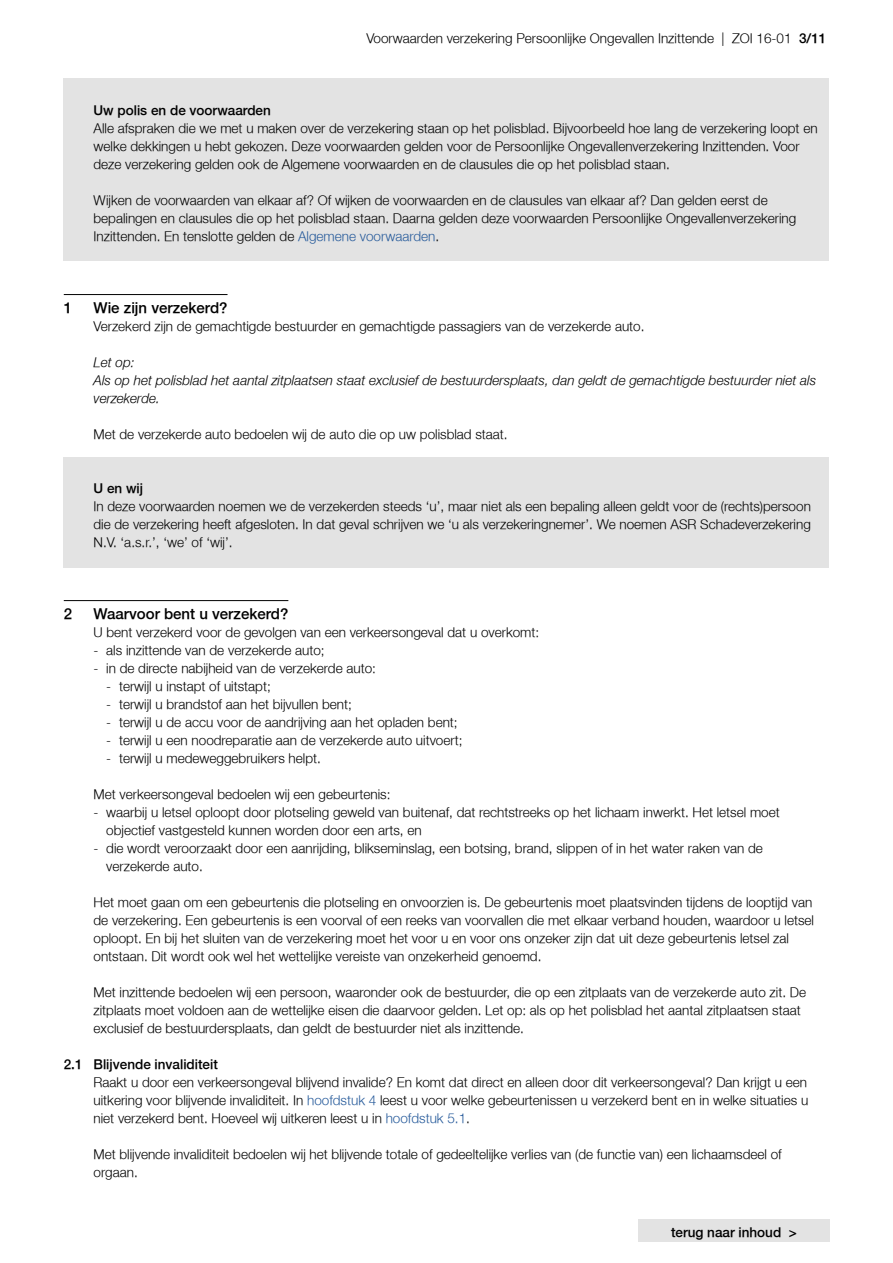
<style>
.page{position:relative;width:893px;height:1263px;background:#fff}
.page>*{position:absolute;margin:0;border:0;box-sizing:border-box;transform-origin:0 0}
.t1{font:300 15px "Fortis Helvetica";color:#000}
.t2{font:300 13.5px/18px "Fortis Helvetica";color:#000}
.t3{font:italic 300 13.5px/18px "Fortis Helvetica";color:#000}
.t4{font:300 13.5px "Fortis Helvetica";color:#000}
.s1{font-style:inherit}
.s2{color:#275b9b}
</style>
<div class="page">
<div style="left:638px;top:1219px;width:192px;height:23px;background:#e3e3e3"></div>
<div style="left:64px;top:79px;width:765px;height:20px;background:#e3e3e3"></div>
<div style="left:64px;top:97px;width:765px;height:21px;background:#e3e3e3"></div>
<div style="left:64px;top:115px;width:765px;height:56px;background:#e3e3e3"></div>
<div style="left:64px;top:169px;width:765px;height:20px;background:#e3e3e3"></div>
<div style="left:64px;top:187px;width:765px;height:56px;background:#e3e3e3"></div>
<div style="left:64px;top:241px;width:765px;height:20px;background:#e3e3e3"></div>
<hr style="left:64px;top:294px;width:164px;height:1px;background:#000">
<div style="left:64px;top:457px;width:765px;height:20px;background:#e3e3e3"></div>
<div style="left:64px;top:475px;width:765px;height:21px;background:#e3e3e3"></div>
<div style="left:64px;top:493px;width:765px;height:56px;background:#e3e3e3"></div>
<div style="left:64px;top:547px;width:765px;height:20px;background:#e3e3e3"></div>
<hr style="left:64px;top:600px;width:224px;height:1px;background:#000">
<p class="t2" style="left:366px;top:29px;width:461px">Voorwaarden verzekering Persoonlijke Ongevallen Inzittende | ZOI 16-01 <span class="s1">3/11</span></p>
<p class="t4" style="left:94px;top:102px;width:179px">Uw polis en de voorwaarden</p>
<p class="t2" style="left:94px;top:119px;width:725px">Alle afspraken die we met u maken over de verzekering staan op het polisblad. Bijvoorbeeld hoe lang de verzekering loopt en welke dekkingen u hebt gekozen. Deze voorwaarden gelden voor de Persoonlijke Ongevallenverzekering Inzittenden. Voor deze verzekering gelden ook de Algemene voorwaarden en de clausules die op het polisblad staan.</p>
<p class="t2" style="left:94px;top:191px;width:704px">Wijken de voorwaarden van elkaar af? Of wijken de voorwaarden en de clausules van elkaar af? Dan gelden eerst de bepalingen en clausules die op het polisblad staan. Daarna gelden deze voorwaarden Persoonlijke Ongevallenverzekering<br>Inzittenden. En tenslotte gelden de <span class="s2">Algemene voorwaarden</span>.</p>
<p class="t1" style="left:64px;top:298px;width:10px">1</p>
<p class="t1" style="left:94px;top:298px;width:135px">Wie zijn verzekerd?</p>
<p class="t2" style="left:94px;top:317px;width:552px">Verzekerd zijn de gemachtigde bestuurder en gemachtigde passagiers van de verzekerde auto.</p>
<p class="t3" style="left:94px;top:353px;width:724px">Let op:<br>Als op het polisblad het aantal zitplaatsen staat exclusief de bestuurdersplaats, dan geldt de gemachtigde bestuurder niet als verzekerde.</p>
<p class="t2" style="left:94px;top:425px;width:416px">Met de verzekerde auto bedoelen wij de auto die op uw polisblad staat.</p>
<p class="t4" style="left:94px;top:480px;width:51px">U en wij</p>
<p class="t2" style="left:94px;top:497px;width:719px;text-align:justify">In deze voorwaarden noemen we de verzekerden steeds ‘u’, maar niet als een bepaling alleen geldt voor de (rechts)persoon die de verzekering heeft afgesloten. In dat geval schrijven we ‘u als verzekeringnemer’. We noemen ASR Schadeverzekering N.V. ‘a.s.r.’, ‘we’ of ‘wij’.</p>
<p class="t1" style="left:64px;top:604px;width:10px">2</p>
<p class="t1" style="left:94px;top:604px;width:196px">Waarvoor bent u verzekerd?</p>
<p class="t2" style="left:94px;top:623px;width:447px">U bent verzekerd voor de gevolgen van een verkeersongeval dat u overkomt:</p>
<p class="t2" style="left:94px;top:641px;width:233px">- als inzittende van de verzekerde auto;</p>
<p class="t2" style="left:94px;top:659px;width:284px">- in de directe nabijheid van de verzekerde auto:</p>
<p class="t2" style="left:106px;top:677px;width:166px">- terwijl u instapt of uitstapt;</p>
<p class="t2" style="left:106px;top:695px;width:247px">- terwijl u brandstof aan het bijvullen bent;</p>
<p class="t2" style="left:106px;top:713px;width:353px">- terwijl u de accu voor de aandrijving aan het opladen bent;</p>
<p class="t2" style="left:106px;top:731px;width:358px">- terwijl u een noodreparatie aan de verzekerde auto uitvoert;</p>
<p class="t2" style="left:106px;top:749px;width:216px">- terwijl u medeweggebruikers helpt.</p>
<p class="t2" style="left:94px;top:785px;width:298px">Met verkeersongeval bedoelen wij een gebeurtenis:</p>
<p class="t2" style="left:106px;top:803px;width:675px;text-indent:-13px">- waarbij u letsel oploopt door plotseling geweld van buitenaf, dat rechtstreeks op het lichaam inwerkt. Het letsel moet objectief vastgesteld kunnen worden door een arts, en</p>
<p class="t2" style="left:106px;top:839px;width:658px;text-indent:-13px">- die wordt veroorzaakt door een aanrijding, blikseminslag, een botsing, brand, slippen of in het water raken van de verzekerde auto.</p>
<p class="t2" style="left:94px;top:893px;width:722px">Het moet gaan om een gebeurtenis die plotseling en onvoorzien is. De gebeurtenis moet plaatsvinden tijdens de looptijd van de verzekering. Een gebeurtenis is een voorval of een reeks van voorvallen die met elkaar verband houden, waardoor u letsel oploopt. En bij het sluiten van de verzekering moet het voor u en voor ons onzeker zijn dat uit deze gebeurtenis letsel zal ontstaan. Dit wordt ook wel het wettelijke vereiste van onzekerheid genoemd.</p>
<p class="t2" style="left:94px;top:983px;width:714px">Met inzittende bedoelen wij een persoon, waaronder ook de bestuurder, die op een zitplaats van de verzekerde auto zit. De zitplaats moet voldoen aan de wettelijke eisen die daarvoor gelden. Let op: als op het polisblad het aantal zitplaatsen staat exclusief de bestuurdersplaats, dan geldt de bestuurder niet als inzittende.</p>
<p class="t4" style="left:64px;top:1056px;width:156px">2.1 Blijvende invaliditeit</p>
<p class="t2" style="left:94px;top:1073px;width:716px;text-align:justify">Raakt u door een verkeersongeval blijvend invalide? En komt dat direct en alleen door dit verkeersongeval? Dan krijgt u een uitkering voor blijvende invaliditeit. In <span class="s2">hoofdstuk 4</span> leest u voor welke gebeurtenissen u verzekerd bent en in welke situaties u niet verzekerd bent. Hoeveel wij uitkeren leest u in <span class="s2">hoofdstuk 5.1</span>.</p>
<p class="t2" style="left:94px;top:1145px;width:690px">Met blijvende invaliditeit bedoelen wij het blijvende totale of gedeeltelijke verlies van (de functie van) een lichaamsdeel of orgaan.</p>
<p class="t4" style="left:671px;top:1224px;width:127px">terug naar inhoud &gt;</p>
</div>
